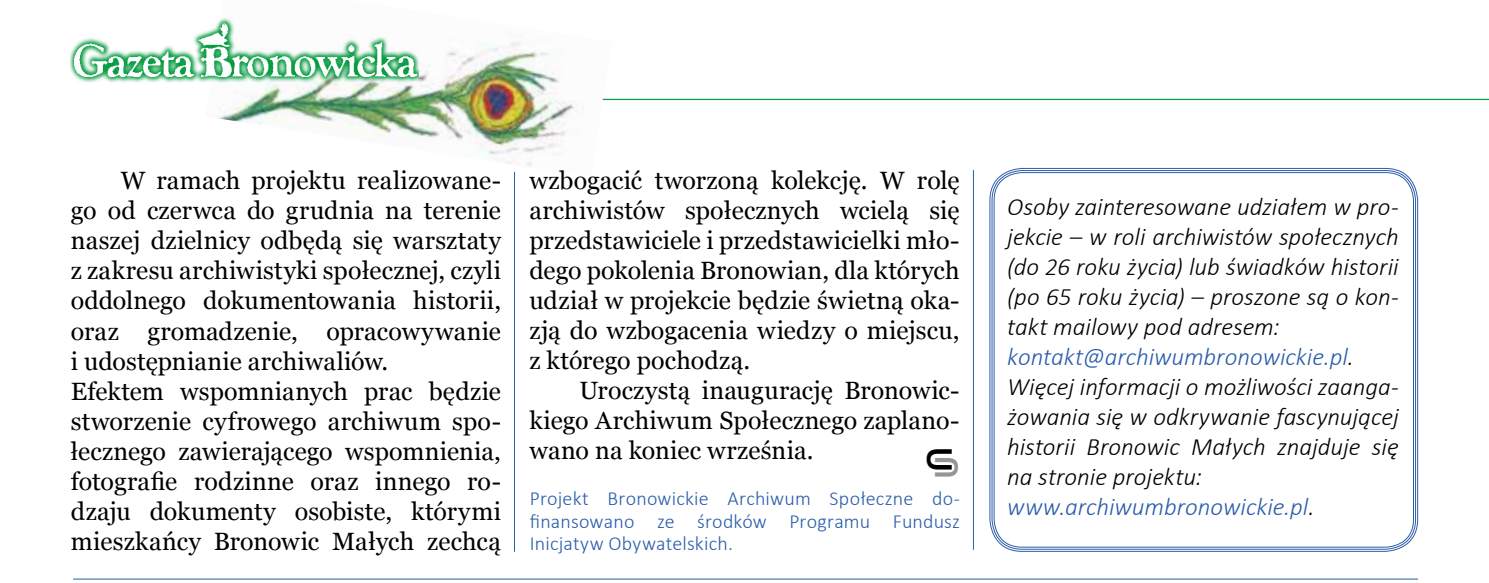
<style>
.page{position:relative;width:1489px;height:583px;background:#fff}
.page>*{position:absolute;margin:0;border:0;box-sizing:border-box;transform-origin:0 0}
.t1{font:48.5px "Trebuchet MS";color:#000}
.t2{font:25px/30px "Georgia";letter-spacing:.005em;color:#000;text-align:justify}
.t3{font:italic 300 25px/30px "Calibri";color:#000}
.t4{font:300 20px/22.5px "Calibri";letter-spacing:.005em;color:#2a5caa;text-align:justify}
.s1{color:#2a5caa}
</style>
<div class="page">
<img style="left:215px;top:42px;width:397px;height:130px">
<svg style="left:71px;top:18px;width:347px;height:65px"></svg>
<img style="left:75px;top:23px;width:341px;height:53px">
<hr style="left:603px;top:99px;width:885px;height:1px;background:#079c42">
<svg style="left:991px;top:170px;width:425px;height:380px"></svg>
<hr style="left:73px;top:578px;width:1344px;height:1px;background:#2a5caa">
<hr style="left:514px;top:172px;width:1px;height:379px;background:#2a5caa">
<hr style="left:972px;top:170px;width:1px;height:379px;background:#2a5caa">
<p class="t2" style="left:71px;top:166px;width:431px;text-align:left;text-indent:50px">W ramach projektu realizowane&shy;go od czerwca do grudnia na terenie naszej dzielnicy odbędą się warsztaty z zakresu archiwistyki społecznej, czyli oddolnego dokumentowania historii, oraz gromadzenie, opracowywanie i udostępnianie archiwaliów.<br>Efektem wspomnianych prac będzie stworzenie cyfrowego archiwum spo&shy;łecznego zawierającego wspomnienia, fotografie rodzinne oraz innego ro&shy;dzaju dokumenty osobiste, którymi mieszkańcy Bronowic Małych zechcą</p>
<p class="t2" style="left:529px;top:166px;width:431px">wzbogacić tworzoną kolekcję. W rolę archiwistów społecznych wcielą się przedstawiciele i przedstawicielki mło&shy;dego pokolenia Bronowian, dla których udział w projekcie będzie świetną oka&shy;zją do wzbogacenia wiedzy o miejscu, z którego pochodzą.</p>
<p class="t2" style="left:529px;top:376px;width:431px;text-indent:50px">Uroczystą inaugurację Bronowic&shy;kiego Archiwum Społecznego zaplano&shy;wano na koniec września.</p>
<h1 class="t1" style="left:974px;top:446px;width:28px;rotate:90deg">υ</h1>
<p class="t4" style="left:530px;top:487px;width:431px">Projekt Bronowickie Archiwum Społeczne do&shy;finansowano ze środków Programu Fundusz Inicjatyw Obywatelskich.</p>
<p class="t3" style="left:1007px;top:191px;width:393px">Osoby zainteresowane udziałem w pro&shy;jekcie – w roli archiwistów społecznych (do 26 roku życia) lub świadków historii (po 65 roku życia) – proszone są o kon&shy;takt mailowy pod adresem: <span class="s1">kontakt@archiwumbronowickie.pl</span>.<br>Więcej informacji o możliwości zaanga&shy;żowania się w odkrywanie fascynującej historii Bronowic Małych znajduje się na stronie projektu: <span class="s1">www.archiwumbronowickie.pl</span>.</p>
</div>
